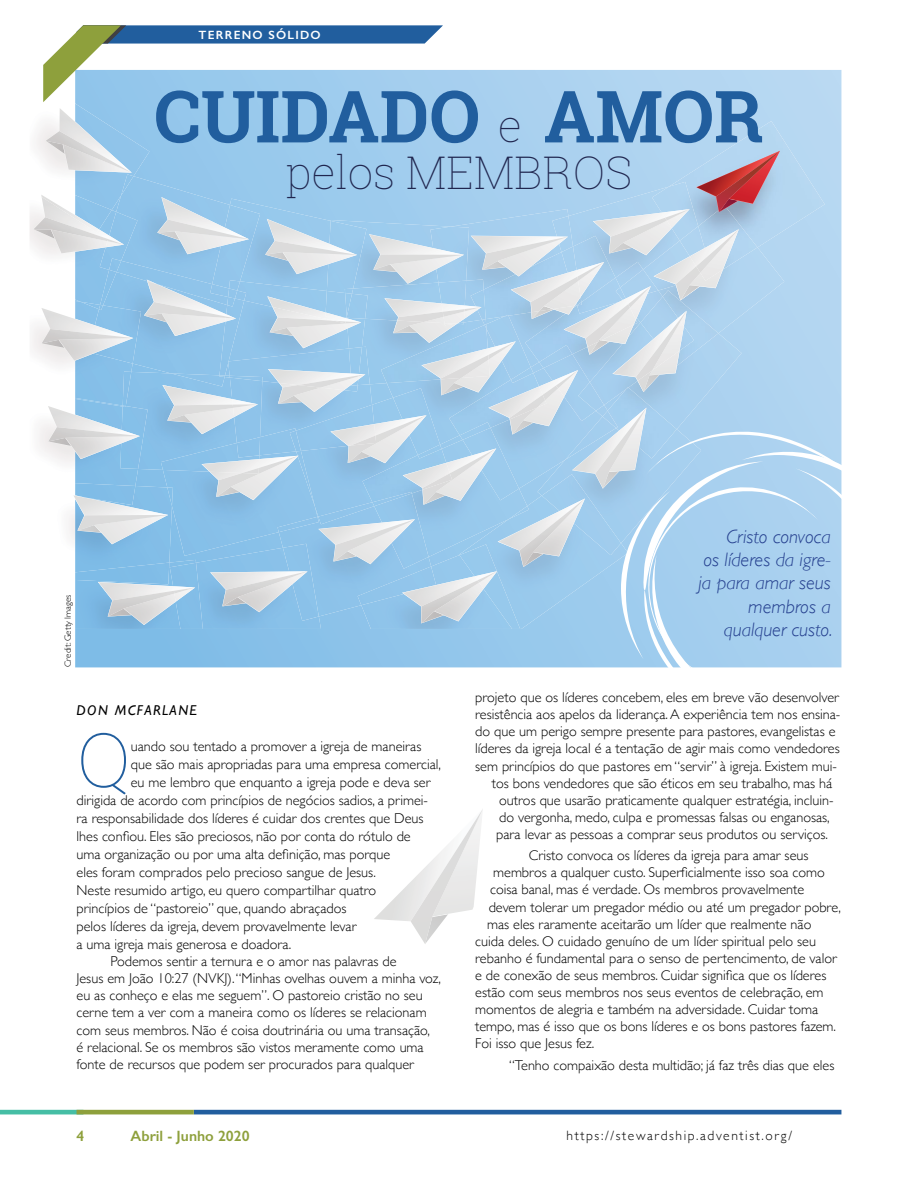
<style>
.page{position:relative;width:918px;height:1188px;background:#fff}
.page>*{position:absolute;margin:0;border:0;box-sizing:border-box;transform-origin:0 0}
.t1{font:100 75.15px "Roboto Slab";color:#215e9e}
.t2{font:700 72px "Roboto Slab";color:#215e9e}
.t3{font:100 45px "Roboto Slab";color:#20264f}
.t4{font:italic 300 19.5px/23.4px "Gill Sans";color:#25408f;text-align:right}
.t5{font:600 15px "Gill Sans";color:#8ea03c}
.t6{font:300 14.25px "Gill Sans";color:#000}
.t7{font:italic 14.25px "Gill Sans";letter-spacing:.1em;color:#000}
.t8{font:300 13.5px "Gill Sans";letter-spacing:.12em;color:#000}
.t9{font:600 12px "Gill Sans";letter-spacing:.1em;color:#fff}
.t10{font:300 9px "Gill Sans";color:#000}
.s1{font-weight:100;font-size:45px;color:#20264f}
</style>
<div class="page">
<hr style="left:194px;top:1110px;width:647px;height:4px;background:#215e9e">
<hr style="left:0;top:1110px;width:83px;height:4px;background:#46bea5">
<hr style="left:77px;top:1110px;width:117px;height:4px;background:#8ea03c">
<svg style="left:374px;top:809px;width:109px;height:135px"></svg>
<svg style="left:33px;top:25px;width:809px;height:643px;background:#afd0ea"></svg>
<p class="t9" style="left:199px;top:27px;width:124px">TERRENO SÓLIDO</p>
<h2 class="t2" style="left:154px;top:67px;width:611px">CUIDADO <span class="s1">e</span> AMOR</h2>
<h3 class="t3" style="left:286px;top:142px;width:348px">pelos MEMBROS</h3>
<p class="t10" style="left:61px;top:667px;width:74px;rotate:-90deg">Credit: Getty Images</p>
<h3 class="t4" style="left:698px;top:525px;width:135px">Cristo convoca<br>os líderes da igre&shy;ja para amar seus membros a qualquer custo.</h3>
<p class="t7" style="left:77px;top:702px;width:122px">DON MCFARLANE</p>
<h1 class="t1" style="left:77px;top:708px;width:56px">Q</h1>
<p class="t6" style="left:131px;top:735px;width:292px">uando sou tentado a promover a igreja de maneiras</p>
<p class="t6" style="left:131px;top:753px;width:312px">que são mais apropriadas para uma empresa comercial,</p>
<p class="t6" style="left:131px;top:771px;width:301px">eu me lembro que enquanto a igreja pode e deva ser</p>
<p class="t6" style="left:77px;top:789px;width:353px">dirigida de acordo com princípios de negócios sadios, a primei-</p>
<p class="t6" style="left:77px;top:807px;width:349px">ra responsabilidade dos líderes é cuidar dos crentes que Deus</p>
<p class="t6" style="left:77px;top:825px;width:336px">lhes confiou. Eles são preciosos, não por conta do rótulo de</p>
<p class="t6" style="left:77px;top:843px;width:315px">uma organização ou por uma alta definição, mas porque</p>
<p class="t6" style="left:77px;top:861px;width:301px">eles foram comprados pelo precioso sangue de Jesus.</p>
<p class="t6" style="left:77px;top:879px;width:301px">Neste resumido artigo, eu quero compartilhar quatro</p>
<p class="t6" style="left:77px;top:897px;width:272px">princípios de “pastoreio” que, quando abraçados</p>
<p class="t6" style="left:77px;top:915px;width:281px">pelos líderes da igreja, devem provavelmente levar</p>
<p class="t6" style="left:77px;top:933px;width:216px">a uma igreja mais generosa e doadora.</p>
<p class="t6" style="left:111px;top:950px;width:288px">Podemos sentir a ternura e o amor nas palavras de</p>
<p class="t6" style="left:77px;top:967px;width:366px">Jesus em João 10:27 (NVKJ). “Minhas ovelhas ouvem a minha voz,</p>
<p class="t6" style="left:77px;top:984px;width:348px">eu as conheço e elas me seguem”. O pastoreio cristão no seu</p>
<p class="t6" style="left:77px;top:1002px;width:352px">cerne tem a ver com a maneira como os líderes se relacionam</p>
<p class="t6" style="left:77px;top:1019px;width:355px">com seus membros. Não é coisa doutrinária ou uma transação,</p>
<p class="t6" style="left:77px;top:1036px;width:349px">é relacional. Se os membros são vistos meramente como uma</p>
<p class="t6" style="left:77px;top:1053px;width:339px">fonte de recursos que podem ser procurados para qualquer</p>
<p class="t6" style="left:475px;top:686px;width:365px">projeto que os líderes concebem, eles em breve vão desenvolver</p>
<p class="t6" style="left:475px;top:703px;width:367px">resistência aos apelos da liderança. A experiência tem nos ensina-</p>
<p class="t6" style="left:475px;top:720px;width:362px">do que um perigo sempre presente para pastores, evangelistas e</p>
<p class="t6" style="left:475px;top:738px;width:366px">líderes da igreja local é a tentação de agir mais como vendedores</p>
<p class="t6" style="left:475px;top:755px;width:363px">sem princípios do que pastores em “servir” à igreja. Existem mui-</p>
<p class="t6" style="left:492px;top:772px;width:342px">tos bons vendedores que são éticos em seu trabalho, mas há</p>
<p class="t6" style="left:499px;top:789px;width:336px">outros que usarão praticamente qualquer estratégia, incluin-</p>
<p class="t6" style="left:499px;top:806px;width:332px">do vergonha, medo, culpa e promessas falsas ou enganosas,</p>
<p class="t6" style="left:496px;top:823px;width:333px">para levar as pessoas a comprar seus produtos ou serviços.</p>
<p class="t6" style="left:529px;top:844px;width:281px">Cristo convoca os líderes da igreja para amar seus</p>
<p class="t6" style="left:493px;top:861px;width:333px">membros a qualquer custo. Superficialmente isso soa como</p>
<p class="t6" style="left:490px;top:879px;width:316px">coisa banal, mas é verdade. Os membros provavelmente</p>
<p class="t6" style="left:489px;top:896px;width:354px">devem tolerar um pregador médio ou até um pregador pobre,</p>
<p class="t6" style="left:487px;top:913px;width:326px">mas eles raramente aceitarão um líder que realmente não</p>
<p class="t6" style="left:475px;top:930px;width:342px">cuida deles. O cuidado genuíno de um líder spiritual pelo seu</p>
<p class="t6" style="left:475px;top:947px;width:363px">rebanho é fundamental para o senso de pertencimento, de valor</p>
<p class="t6" style="left:475px;top:964px;width:353px">e de conexão de seus membros. Cuidar significa que os líderes</p>
<p class="t6" style="left:475px;top:981px;width:350px">estão com seus membros nos seus eventos de celebração, em</p>
<p class="t6" style="left:475px;top:998px;width:345px">momentos de alegria e também na adversidade. Cuidar toma</p>
<p class="t6" style="left:475px;top:1015px;width:362px">tempo, mas é isso que os bons líderes e os bons pastores fazem.</p>
<p class="t6" style="left:475px;top:1032px;width:121px">Foi isso que Jesus fez.</p>
<p class="t6" style="left:509px;top:1054px;width:327px">“Tenho compaixão desta multidão; já faz três dias que eles</p>
<p class="t5" style="left:77px;top:1127px;width:9px">4</p>
<p class="t5" style="left:131px;top:1127px;width:121px">Abril - Junho 2020</p>
<p class="t8" style="left:566px;top:1125px;width:227px">https://stewardship.adventist.org/</p>
</div>
